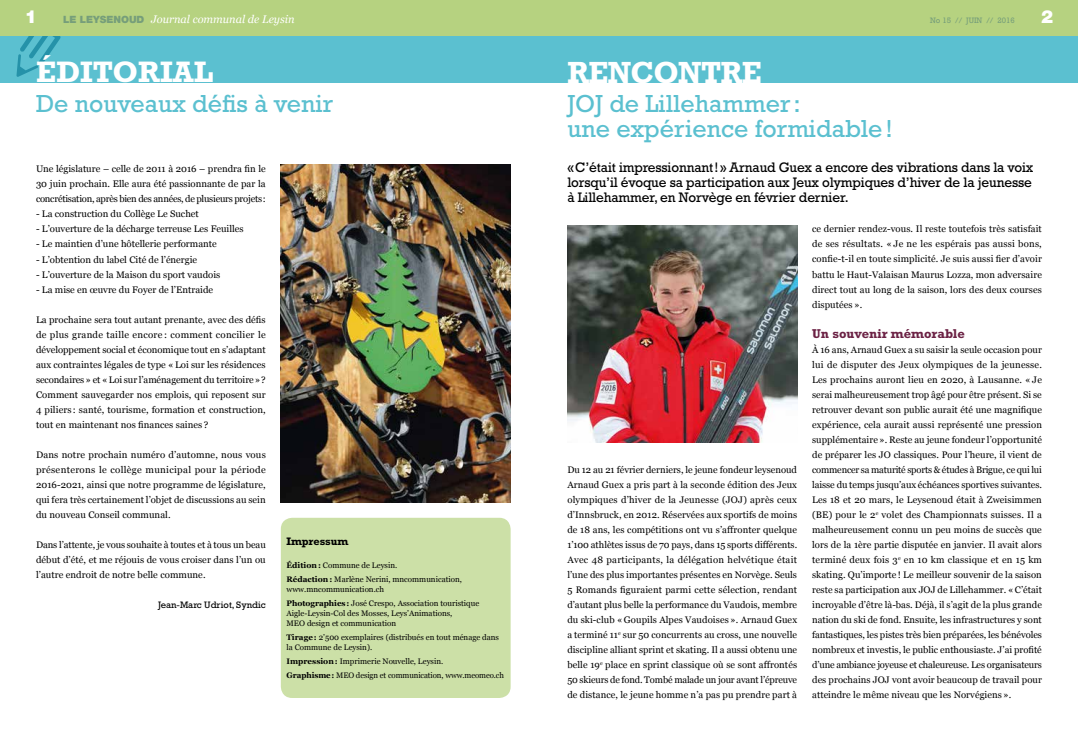
<style>
.page{position:relative;width:1078px;height:735px;background:#fff}
.page>*{position:absolute;margin:0;border:0;box-sizing:border-box;transform-origin:0 0}
.t1{font:700 31px "Rockwell";letter-spacing:-.02em;color:#fff;scale:.96 1}
.t2{font:700 30px "Rockwell";color:#fff}
.t3{font:25px/25px "Rockwell";color:#5bc0d0}
.t4{font:900 18px "Helvetica Neue";color:#fff}
.t5{font:14px/15px "Rockwell";letter-spacing:-.01em;color:#000;text-align:justify}
.t6{font:700 13px "Rockwell";color:#6b2144}
.t7{font:italic 11px "Georgia";color:#fff}
.t8{font:700 11px "Rockwell";letter-spacing:-.01em;color:#000}
.t9{font:9.5px/15px "Georgia";color:#000;text-align:justify}
.t10{font:9.5px "Rockwell";color:#000}
.t11{font:8px/14px "Georgia";color:#000}
.t12{font:8px "Rockwell";color:#769e7a}
.s1{font-family:"Helvetica Neue";font-weight:900;font-style:normal;font-size:10px;color:#769e7a}
.s2{font-weight:700}
</style>
<div class="page">
<div style="left:0;top:0;width:1077px;height:36px;background:#b6d280"></div>
<div style="left:0;top:36px;width:1077px;height:46px;background:#5bc0d0"></div>
<div style="left:281px;top:517px;width:229px;height:180px;background:#cce0a7;border-radius:11px"></div>
<svg style="left:16px;top:36px;width:45px;height:41px"></svg>
<img style="left:567px;top:225px;width:230px;height:217px">
<img style="left:281px;top:165px;width:229px;height:337px">
<h3 class="t4" style="left:25px;top:6px;width:14px">1</h3>
<p class="t7" style="left:63px;top:11px;width:233px"><span class="s1">LE LEYSENOUD</span> Journal communal de Leysin</p>
<p class="t12" style="left:929px;top:15px;width:86px">No 15 // JUIN // 2016</p>
<h3 class="t4" style="left:1040px;top:6px;width:14px">2</h3>
<h2 class="t2" style="left:36px;top:54px;width:179px">ÉDITORIAL</h2>
<h3 class="t3" style="left:36px;top:90px;width:298px">De nouveaux défis à venir</h3>
<p class="t9" style="left:36px;top:161px;width:231px">Une législature – celle de 2011 à 2016 – prendra fin le 30 juin prochain. Elle aura été passionnante de par la concrétisation, après bien des années, de plusieurs projets:</p>
<p class="t9" style="left:36px;top:206px;width:164px">- La construction du Collège Le Suchet</p>
<p class="t9" style="left:36px;top:221px;width:209px">- L’ouverture de la décharge terreuse Les Feuilles</p>
<p class="t9" style="left:36px;top:236px;width:182px">- Le maintien d’une hôtellerie performante</p>
<p class="t9" style="left:36px;top:251px;width:163px">- L’obtention du label Cité de l’énergie</p>
<p class="t9" style="left:36px;top:266px;width:186px">- L’ouverture de la Maison du sport vaudois</p>
<p class="t9" style="left:36px;top:281px;width:179px">- La mise en œuvre du Foyer de l’Entraide</p>
<p class="t9" style="left:36px;top:311px;width:231px">La prochaine sera tout autant prenante, avec des défis de plus grande taille encore : comment concilier le développement social et économique tout en s’adaptant aux contraintes légales de type «Loi sur les résidences secondaires» et «Loi sur l’aménagement du territoire»?<br>Comment sauvegarder nos emplois, qui reposent sur 4 piliers : santé, tourisme, formation et construction, tout en maintenant nos finances saines ?</p>
<p class="t9" style="left:36px;top:446px;width:231px">Dans notre prochain numéro d’automne, nous vous présenterons le collège municipal pour la période 2016-2021, ainsi que notre programme de législature, qui fera très certainement l’objet de discussions au sein du nouveau Conseil communal.</p>
<p class="t9" style="left:36px;top:536px;width:231px">Dans l’attente, je vous souhaite à toutes et à tous un beau début d’été, et me réjouis de vous croiser dans l’un ou l’autre endroit de notre belle commune.</p>
<p class="t10" style="left:158px;top:598px;width:109px">Jean-Marc Udriot, Syndic</p>
<p class="t8" style="left:286px;top:534px;width:63px">Impressum</p>
<p class="t11" style="left:286px;top:557px;width:177px"><span class="s2">Édition:</span> Commune de Leysin.<br><span class="s2">Rédaction:</span> Marlène Nerini, mncommunication,</p>
<p class="t11" style="left:286px;top:581px;width:194px">www.mncommunication.ch<br><span class="s2">Photographies:</span> José Crespo, Association touristique</p>
<p class="t11" style="left:286px;top:607px;width:167px;line-height:10px">Aigle-Leysin-Col des Mosses, Leys’Animations,<br>MEO design et communication</p>
<p class="t11" style="left:286px;top:631px;width:214px;line-height:10px"><span class="s2">Tirage:</span> 2’500 exemplaires (distribués en tout ménage dans la Commune de Leysin).</p>
<p class="t11" style="left:286px;top:653px;width:219px"><span class="s2">Impression:</span> Imprimerie Nouvelle, Leysin.<br><span class="s2">Graphisme:</span> MEO design et communication, www.meomeo.ch</p>
<h1 class="t1" style="left:567px;top:54px;width:204px">RENCONTRE</h1>
<h3 class="t3" style="left:567px;top:91px;width:327px">JOJ de Lillehammer :<br>une expérience formidable!</h3>
<h3 class="t5" style="left:567px;top:160px;width:467px">«C’était impressionnant!» Arnaud Guex a encore des vibrations dans la voix lorsqu’il évoque sa participation aux Jeux olympiques d’hiver de la jeunesse à Lillehammer, en Norvège en février dernier.</h3>
<p class="t9" style="left:567px;top:461px;width:231px">Du 12 au 21 février derniers, le jeune fondeur leysenoud Arnaud Guex a pris part à la seconde édition des Jeux olympiques d’hiver de la Jeunesse (JOJ) après ceux d’Innsbruck, en 2012. Réservées aux sportifs de moins de 18 ans, les compétitions ont vu s’affronter quelque 1’100 athlètes issus de 70 pays, dans 15 sports différents.<br>Avec 48 participants, la délégation helvétique était l’une des plus importantes présentes en Norvège. Seuls 5 Romands figuraient parmi cette sélection, rendant d’autant plus belle la performance du Vaudois, membre du ski-club « Goupils Alpes Vaudoises ». Arnaud Guex a terminé 11<sup>e</sup> sur 50 concurrents au cross, une nouvelle discipline alliant sprint et skating. Il a aussi obtenu une belle 19<sup>e</sup> place en sprint classique où se sont affrontés 50 skieurs de fond. Tombé malade un jour avant l’épreuve de distance, le jeune homme n’a pas pu prendre part à</p>
<p class="t9" style="left:812px;top:221px;width:231px">ce dernier rendez-vous. Il reste toutefois très satisfait de ses résultats. « Je ne les espérais pas aussi bons, confie-t-il en toute simplicité. Je suis aussi fier d’avoir battu le Haut-Valaisan Maurus Lozza, mon adversaire direct tout au long de la saison, lors des deux courses disputées».</p>
<h3 class="t6" style="left:812px;top:325px;width:154px">Un souvenir mémorable</h3>
<p class="t9" style="left:812px;top:341px;width:231px">À 16 ans, Arnaud Guex a su saisir la seule occasion pour lui de disputer des Jeux olympiques de la jeunesse.<br>Les prochains auront lieu en 2020, à Lausanne. « Je serai malheureusement trop âgé pour être présent. Si se retrouver devant son public aurait été une magnifique expérience, cela aurait aussi représenté une pression supplémentaire». Reste au jeune fondeur l’opportunité de préparer les JO classiques. Pour l’heure, il vient de commencer sa maturité sports &amp; études à Brigue, ce qui lui laisse du temps jusqu’aux échéances sportives suivantes.<br>Les 18 et 20 mars, le Leysenoud était à Zweisimmen (BE) pour le 2<sup>e</sup> volet des Championnats suisses. Il a malheureusement connu un peu moins de succès que lors de la 1ère partie disputée en janvier. Il avait alors terminé deux fois 3<sup>e</sup> en 10 km classique et en 15 km skating. Qu’importe ! Le meilleur souvenir de la saison reste sa participation aux JOJ de Lillehammer. «C’était incroyable d’être là-bas. Déjà, il s’agit de la plus grande nation du ski de fond. Ensuite, les infrastructures y sont fantastiques, les pistes très bien préparées, les bénévoles nombreux et investis, le public enthousiaste. J’ai profité d’une ambiance joyeuse et chaleureuse. Les organisateurs des prochains JOJ vont avoir beaucoup de travail pour atteindre le même niveau que les Norvégiens».</p>
</div>
